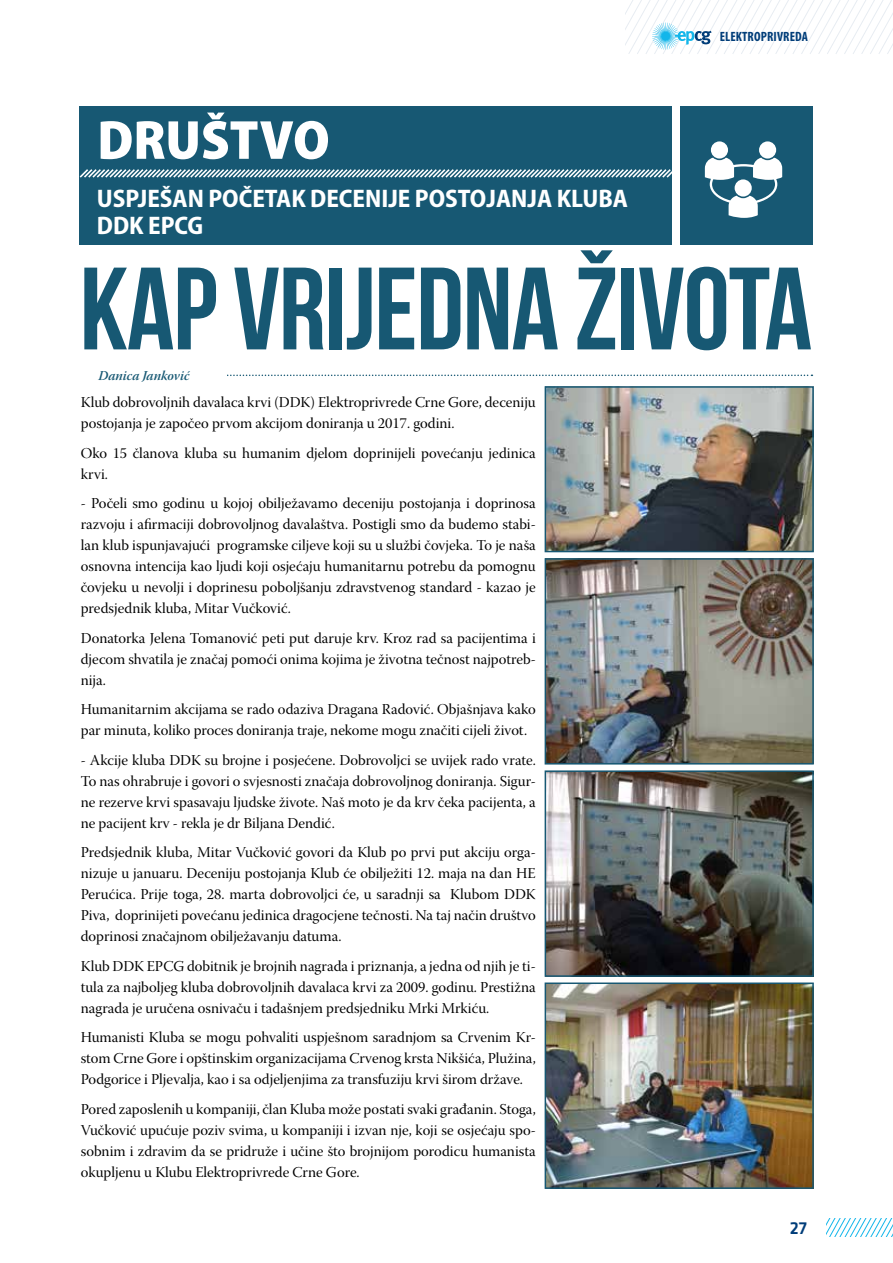
<style>
.page{position:relative;width:893px;height:1263px;background:#fff}
.page>*{position:absolute;margin:0;border:0;box-sizing:border-box;transform-origin:0 0}
.t1{font:700 116.85px "Bebas Neue";letter-spacing:-.01em;color:#175873}
.t2{font:900 semi-condensed 55.5px "Myriad Pro";color:#fff}
.t3{font:700 semi-condensed 25.5px/27px "Myriad Pro";color:#fff}
.t4{font:500 18px "Klavika";color:#003d79}
.t5{font:15px/21px "Warnock Pro Subh";color:#000;text-align:justify}
.t6{font:700 condensed 13.5px "Myriad Pro";letter-spacing:.01em;color:#003d79}
.t7{font:13.5px "Warnock Pro Semibold It Subh";color:#175873}
</style>
<div class="page">
<svg style="left:625px;top:0;width:268px;height:54px"></svg>
<svg style="left:826px;top:1219px;width:67px;height:17px"></svg>
<div style="left:80px;top:106px;width:592px;height:139px;background:#175873"></div>
<svg style="left:79px;top:167px;width:593px;height:12px"></svg>
<div style="left:680px;top:106px;width:132px;height:139px;background:#175873"></div>
<svg style="left:705px;top:158px;width:77px;height:60px"></svg>
<div style="left:735px;top:179px;width:17px;height:18px;background:#fff;border-radius:50%"></div>
<div style="left:711px;top:141px;width:17px;height:18px;background:#fff;border-radius:50%"></div>
<div style="left:759px;top:141px;width:17px;height:18px;background:#fff;border-radius:50%"></div>
<svg style="left:227px;top:375px;width:585px;height:1px"></svg>
<img style="left:548px;top:389px;width:263px;height:160px">
<div style="left:545px;top:386px;width:269px;height:166px;border:2px solid #175873"></div>
<img style="left:548px;top:561px;width:263px;height:200px">
<div style="left:545px;top:558px;width:269px;height:206px;border:2px solid #175873"></div>
<img style="left:548px;top:985px;width:263px;height:201px">
<div style="left:545px;top:982px;width:269px;height:207px;border:2px solid #175873"></div>
<img style="left:548px;top:773px;width:263px;height:201px">
<div style="left:545px;top:770px;width:269px;height:207px;border:2px solid #175873"></div>
<h2 class="t2" style="left:97px;top:109px;width:234px">DRUŠTVO</h2>
<h3 class="t3" style="left:97px;top:185px;width:533px">USPJEŠAN POČETAK DECENIJE POSTOJANJA KLUBA<br>DDK EPCG</h3>
<p class="t6" style="left:720px;top:28px;width:90px">ELEKTROPRIVREDA</p>
<h1 class="t1" style="left:80px;top:245px;width:734px">KAP VRIJEDNA ŽIVOTA</h1>
<p class="t7" style="left:98px;top:367px;width:93px">Danica Janković</p>
<p class="t5" style="left:81px;top:393px;width:456px">Klub dobrovoljnih davalaca krvi (DDK) Elektroprivrede Crne Gore, deceniju postojanja je započeo prvom akcijom doniranja u 2017. godini.</p>
<p class="t5" style="left:81px;top:444px;width:456px">Oko 15 članova kluba su humanim djelom doprinijeli povećanju jedinica krvi.</p>
<p class="t5" style="left:81px;top:494px;width:456px">- Počeli smo godinu u kojoj obilježavamo deceniju postojanja i doprinosa razvoju i afirmaciji dobrovoljnog davalaštva. Postigli smo da budemo stabi&shy;lan klub ispunjavajući programske ciljeve koji su u službi čovjeka. To je naša osnovna intencija kao ljudi koji osjećaju humanitarnu potrebu da pomognu čovjeku u nevolji i doprinesu poboljšanju zdravstvenog standard - kazao je predsjednik kluba, Mitar Vučković.</p>
<p class="t5" style="left:81px;top:629px;width:457px">Donatorka Jelena Tomanović peti put daruje krv. Kroz rad sa pacijentima i djecom shvatila je značaj pomoći onima kojima je životna tečnost najpotreb&shy;nija.</p>
<p class="t5" style="left:81px;top:700px;width:456px">Humanitarnim akcijama se rado odaziva Dragana Radović. Objašnjava kako par minuta, koliko proces doniranja traje, nekome mogu značiti cijeli život.</p>
<p class="t5" style="left:81px;top:751px;width:457px">- Akcije kluba DDK su brojne i posjećene. Dobrovoljci se uvijek rado vrate.<br>To nas ohrabruje i govori o svjesnosti značaja dobrovoljnog doniranja. Sigur&shy;ne rezerve krvi spasavaju ljudske živote. Naš moto je da krv čeka pacijenta, a ne pacijent krv - rekla je dr Biljana Dendić.</p>
<p class="t5" style="left:81px;top:844px;width:456px">Predsjednik kluba, Mitar Vučković govori da Klub po prvi put akciju orga&shy;nizuje u januaru. Deceniju postojanja Klub će obilježiti 12. maja na dan HE Perućica. Prije toga, 28. marta dobrovoljci će, u saradnji sa Klubom DDK Piva, doprinijeti povećanu jedinica dragocjene tečnosti. Na taj način društvo doprinosi značajnom obilježavanju datuma.</p>
<p class="t5" style="left:81px;top:957px;width:456px">Klub DDK EPCG dobitnik je brojnih nagrada i priznanja, a jedna od njih je ti&shy;tula za najboljeg kluba dobrovoljnih davalaca krvi za 2009. godinu. Prestižna nagrada je uručena osnivaču i tadašnjem predsjedniku Mrki Mrkiću.</p>
<p class="t5" style="left:81px;top:1029px;width:456px">Humanisti Kluba se mogu pohvaliti uspješnom saradnjom sa Crvenim Kr&shy;stom Crne Gore i opštinskim organizacijama Crvenog krsta Nikšića, Plužina, Podgorice i Pljevalja, kao i sa odjeljenjima za transfuziju krvi širom države.</p>
<p class="t5" style="left:81px;top:1100px;width:457px">Pored zaposlenih u kompaniji, član Kluba može postati svaki građanin. Stoga, Vučković upućuje poziv svima, u kompaniji i izvan nje, koji se osjećaju spo&shy;sobnim i zdravim da se pridruže i učine što brojnijom porodicu humanista okupljenu u Klubu Elektroprivrede Crne Gore.</p>
<p class="t4" style="left:790px;top:1218px;width:19px">27</p>
</div>
